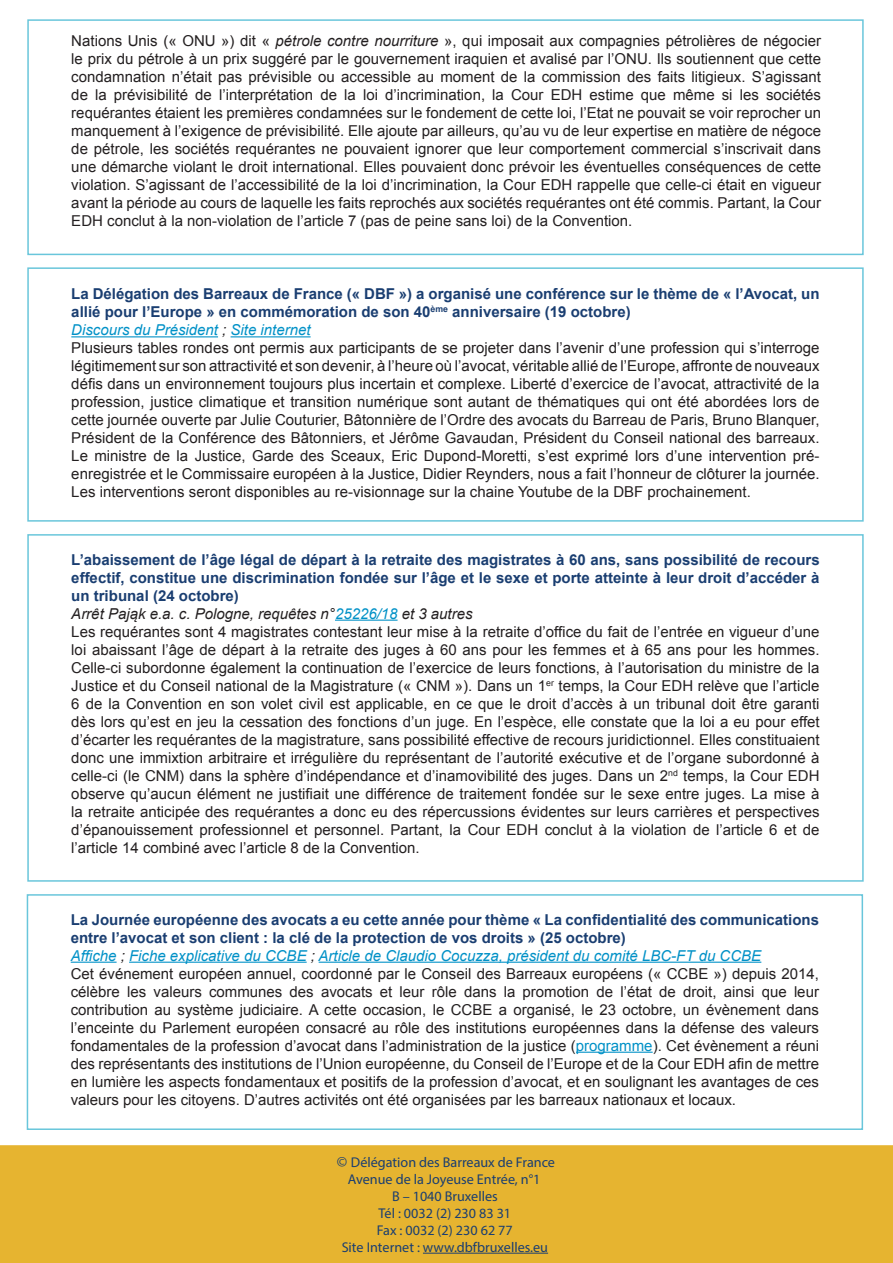
<style>
.page{position:relative;width:893px;height:1263px;background:#fff}
.page>*{position:absolute;margin:0;border:0;box-sizing:border-box;transform-origin:0 0}
.t1{font:15px/18px "Arial";color:#231f20;text-align:justify}
.t2{font:700 15px/18px "Arial";color:#1a3e71}
.t3{font:italic 15px "Arial";color:#0091c7}
.t4{font:italic 15px "Arial";color:#231f20}
.t5{font:14.1px "Myriad Pro";color:#1a3e71}
.s1{font-style:italic}
.s2{color:#231f20}
.s3{color:#0091c7}
.s4{font-size:15.45px}
</style>
<div class="page">
<div style="left:0;top:1145px;width:893px;height:118px;background:#e6b430"></div>
<hr style="left:423px;top:1253px;width:125px;height:1px;background:#1a3e71">
<div style="left:27px;top:19px;width:837px;height:236px;border:2px solid #69c6db"></div>
<hr style="left:71px;top:336px;width:147px;height:1px;background:#0091c7">
<hr style="left:231px;top:336px;width:80px;height:1px;background:#0091c7">
<div style="left:27px;top:267px;width:837px;height:255px;border:2px solid #69c6db"></div>
<hr style="left:335px;top:620px;width:63px;height:1px;background:#0091c7">
<div style="left:27px;top:534px;width:837px;height:348px;border:2px solid #69c6db"></div>
<hr style="left:71px;top:962px;width:46px;height:1px;background:#0091c7">
<hr style="left:129px;top:962px;width:178px;height:1px;background:#0091c7">
<hr style="left:319px;top:962px;width:442px;height:1px;background:#0091c7">
<hr style="left:576px;top:1052px;width:77px;height:1px;background:#0091c7">
<div style="left:27px;top:894px;width:836px;height:236px;border:2px solid #69c6db"></div>
<p class="t1" style="left:71px;top:32px;width:751px">Nations Unis (« ONU ») dit « <span class="s1">pétrole contre nourriture</span> », qui imposait aux compagnies pétrolières de négocier le prix du pétrole à un prix suggéré par le gouvernement iraquien et avalisé par l’ONU. Ils soutiennent que cette condamnation n’était pas prévisible ou accessible au moment de la commission des faits litigieux. S’agissant de la prévisibilité de l’interprétation de la loi d’incrimination, la Cour EDH estime que même si les sociétés requérantes étaient les premières condamnées sur le fondement de cette loi, l’Etat ne pouvait se voir reprocher un manquement à l’exigence de prévisibilité. Elle ajoute par ailleurs, qu’au vu de leur expertise en matière de négoce de pétrole, les sociétés requérantes ne pouvaient ignorer que leur comportement commercial s’inscrivait dans une démarche violant le droit international. Elles pouvaient donc prévoir les éventuelles conséquences de cette violation. S’agissant de l’accessibilité de la loi d’incrimination, la Cour EDH rappelle que celle-ci était en vigueur avant la période au cours de laquelle les faits reprochés aux sociétés requérantes ont été commis. Partant, la Cour EDH conclut à la non-violation de l’article 7 (pas de peine sans loi) de la Convention.</p>
<p class="t2" style="left:71px;top:285px;width:750px">La Délégation des Barreaux de France (« DBF ») a organisé une conférence sur le thème de « l’Avocat, un allié pour l’Europe » en commémoration de son 40<sup>ème</sup> anniversaire (19 octobre)</p>
<p class="t3" style="left:71px;top:320px;width:241px">Discours du Président <span class="s2">;</span> Site internet</p>
<p class="t1" style="left:71px;top:339px;width:750px">Plusieurs tables rondes ont permis aux participants de se projeter dans l’avenir d’une profession qui s’interroge légitimement sur son attractivité et son devenir, à l’heure où l’avocat, véritable allié de l’Europe, affronte de nouveaux défis dans un environnement toujours plus incertain et complexe. Liberté d’exercice de l’avocat, attractivité de la profession, justice climatique et transition numérique sont autant de thématiques qui ont été abordées lors de cette journée ouverte par Julie Couturier, Bâtonnière de l’Ordre des avocats du Barreau de Paris, Bruno Blanquer, Président de la Conférence des Bâtonniers, et Jérôme Gavaudan, Président du Conseil national des barreaux.<br>Le ministre de la Justice, Garde des Sceaux, Eric Dupond-Moretti, s’est exprimé lors d’une intervention pré&shy;enregistrée et le Commissaire européen à la Justice, Didier Reynders, nous a fait l’honneur de clôturer la journée.<br>Les interventions seront disponibles au re-visionnage sur la chaine Youtube de la DBF prochainement.</p>
<p class="t2" style="left:71px;top:551px;width:750px;text-align:justify">L’abaissement de l’âge légal de départ à la retraite des magistrates à 60 ans, sans possibilité de recours effectif, constitue une discrimination fondée sur l’âge et le sexe et porte atteinte à leur droit d’accéder à un tribunal (24 octobre)</p>
<p class="t4" style="left:71px;top:604px;width:403px">Arrêt Pająk e.a. c. Pologne, requêtes n°<span class="s3">25226/18</span> et 3 autres</p>
<p class="t1" style="left:71px;top:622px;width:750px">Les requérantes sont 4 magistrates contestant leur mise à la retraite d’office du fait de l’entrée en vigueur d’une loi abaissant l’âge de départ à la retraite des juges à 60 ans pour les femmes et à 65 ans pour les hommes.<br>Celle-ci subordonne également la continuation de l’exercice de leurs fonctions, à l’autorisation du ministre de la Justice et du Conseil national de la Magistrature (« CNM »). Dans un 1<sup>er</sup> temps, la Cour EDH relève que l’article 6 de la Convention en son volet civil est applicable, en ce que le droit d’accès à un tribunal doit être garanti dès lors qu’est en jeu la cessation des fonctions d’un juge. En l’espèce, elle constate que la loi a eu pour effet d’écarter les requérantes de la magistrature, sans possibilité effective de recours juridictionnel. Elles constituaient donc une immixtion arbitraire et irrégulière du représentant de l’autorité exécutive et de l’organe subordonné à celle-ci (le CNM) dans la sphère d’indépendance et d’inamovibilité des juges. Dans un 2<sup>nd</sup> temps, la Cour EDH observe qu’aucun élément ne justifiait une différence de traitement fondée sur le sexe entre juges. La mise à la retraite anticipée des requérantes a donc eu des répercussions évidentes sur leurs carrières et perspectives d’épanouissement professionnel et personnel. Partant, la Cour EDH conclut à la violation de l’article 6 et de l’article 14 combiné avec l’article 8 de la Convention.</p>
<p class="t2" style="left:71px;top:911px;width:750px">La Journée européenne des avocats a eu cette année pour thème « La confidentialité des communications entre l’avocat et son client : la clé de la protection de vos droits » (25 octobre)</p>
<p class="t3" style="left:71px;top:946px;width:692px">Affiche <span class="s2">;</span> Fiche explicative du CCBE <span class="s2">;</span> Article de Claudio Cocuzza, président du comité LBC-FT du CCBE</p>
<p class="t1" style="left:71px;top:964px;width:750px">Cet événement européen annuel, coordonné par le Conseil des Barreaux européens (« CCBE ») depuis 2014, célèbre les valeurs communes des avocats et leur rôle dans la promotion de l’état de droit, ainsi que leur contribution au système judiciaire. A cette occasion, le CCBE a organisé, le 23 octobre, un évènement dans l’enceinte du Parlement européen consacré au rôle des institutions européennes dans la défense des valeurs fondamentales de la profession d’avocat dans l’administration de la justice (<span class="s3">programme</span>). Cet évènement a réuni des représentants des institutions de l’Union européenne, du Conseil de l’Europe et de la Cour EDH afin de mettre en lumière les aspects fondamentaux et positifs de la profession d’avocat, et en soulignant les avantages de ces valeurs pour les citoyens. D’autres activités ont été organisées par les barreaux nationaux et locaux.</p>
<p class="t5" style="left:337px;top:1153px;width:220px"><span class="s4">©</span> Délégation des Barreaux de France</p>
<p class="t5" style="left:348px;top:1170px;width:194px">Avenue de la Joyeuse Entrée, n°1</p>
<p class="t5" style="left:392px;top:1187px;width:107px">B – 1040 Bruxelles</p>
<p class="t5" style="left:379px;top:1204px;width:134px">Tél : 0032 (2) 230 83 31</p>
<p class="t5" style="left:377px;top:1221px;width:137px">Fax : 0032 (2) 230 62 77</p>
<p class="t5" style="left:342px;top:1238px;width:208px">Site Internet : www.dbfbruxelles.eu</p>
</div>
